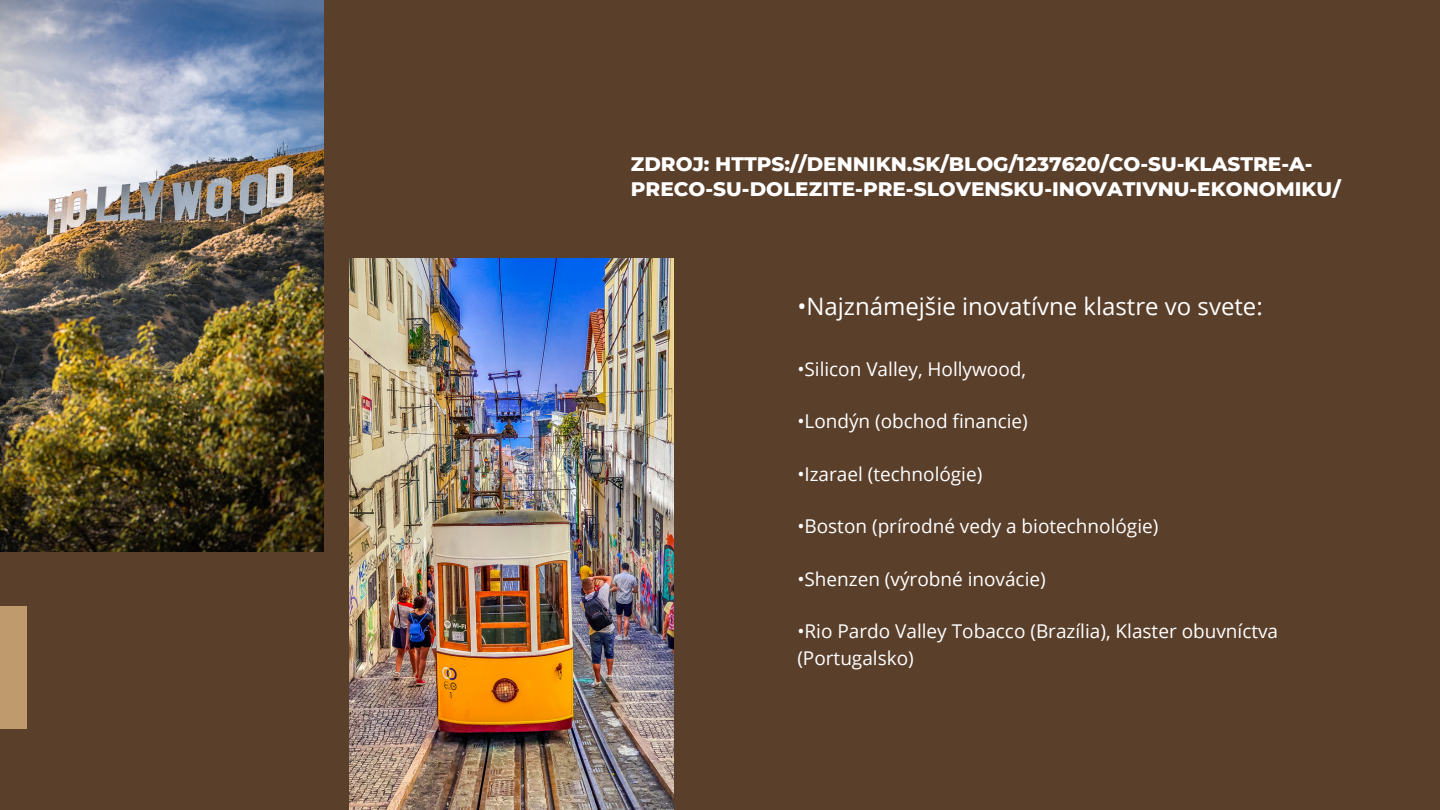
<style>
.page{position:relative;width:1440px;height:810px;background:#5a3f2b}
.page>*{position:absolute;margin:0;border:0;box-sizing:border-box;transform-origin:0 0}
.t1{font:24px "Open Sans";color:#fff}
.t2{font:800 20px/25.5px "Montserrat";color:#fff}
.t3{font:19px/26.2px "Open Sans";color:#fff}
</style>
<div class="page">
<img style="left:0;top:0;width:324px;height:551px">
<img style="left:350px;top:259px;width:324px;height:551px">
<div style="left:0;top:606px;width:26px;height:123px;background:#be9a6d"></div>
<p class="t2" style="left:631px;top:151px;width:711px">ZDROJ: HTTPS://DENNIKN.SK/BLOG/1237620/CO-SU-KLASTRE-A-<br>PRECO-SU-DOLEZITE-PRE-SLOVENSKU-INOVATIVNU-EKONOMIKU/</p>
<p class="t1" style="left:797px;top:289px;width:467px">•Najznámejšie inovatívne klastre vo svete:</p>
<p class="t3" style="left:797px;top:355px;width:230px">•Silicon Valley, Hollywood,</p>
<p class="t3" style="left:797px;top:408px;width:232px">•Londýn (obchod financie)</p>
<p class="t3" style="left:797px;top:460px;width:186px">•Izarael (technológie)</p>
<p class="t3" style="left:797px;top:513px;width:363px">•Boston (prírodné vedy a biotechnológie)</p>
<p class="t3" style="left:797px;top:565px;width:250px">•Shenzen (výrobné inovácie)</p>
<p class="t3" style="left:797px;top:618px;width:482px">•Rio Pardo Valley Tobacco (Brazília), Klaster obuvníctva (Portugalsko)</p>
</div>
